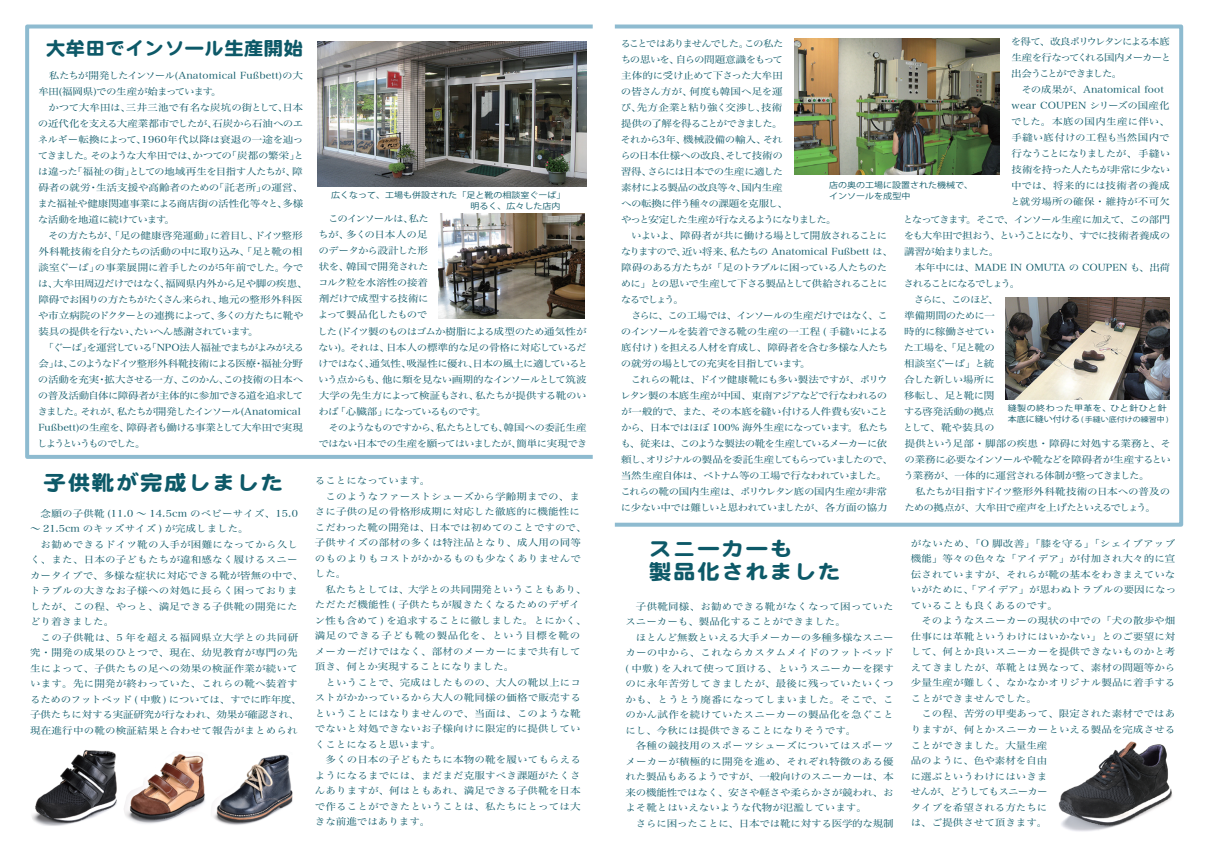
<style>
.page{position:relative;width:1208px;height:859px;background:#fff}
.page>*{position:absolute;margin:0;border:0;box-sizing:border-box;transform-origin:0 0}
.t1{font:20.7px/23px "DF Maru Gothic SB MP RKSJ H";letter-spacing:.05em;color:#0d5968;scale:1.11 1}
.t2{font:18.9px "DF Maru Gothic SB MP RKSJ H";color:#0d5968;scale:1.05 1}
.t3{font:9.4px/15.5px "Hira Min Pro W3";letter-spacing:-.015em;color:#0d5968;text-align:justify;scale:1.11 1}
.t4{font:9.4px/16px "Hira Min Pro W3";letter-spacing:-.065em;color:#0d5968;scale:1.11 1}
.t5{font:9.4px/15.5px "Hira Min Pro W3";letter-spacing:.01em;color:#0d5968;scale:1.11 1}
.t6{font:9.4px/15.5px "Hira Min Pro W3";letter-spacing:.02em;color:#0d5968;scale:1.11 1}
.t7{font:9.4px/16px "Hira Min Pro W3";letter-spacing:-.055em;color:#0d5968;scale:1.11 1}
.t8{font:9.4px/16px "Hira Min Pro W3";letter-spacing:-.06em;color:#0d5968;scale:1.11 1}
.t9{font:9.4px/16px "Hira Min Pro W3";letter-spacing:-.035em;color:#0d5968;scale:1.11 1}
.t10{font:9.4px "Hira Min Pro W3";letter-spacing:-.05em;color:#0d5968;scale:1.11 1}
.t11{font:9.4px/16px "Hira Min Pro W3";letter-spacing:-.11em;color:#0d5968;scale:1.11 1}
.t12{font:9.4px/15.5px "Hira Min Pro W3";letter-spacing:.025em;color:#0d5968;scale:1.11 1}
.t13{font:9.4px "Hira Min Pro W3";letter-spacing:-.105em;color:#0d5968;scale:1.11 1}
.t14{font:9.4px "Hira Min Pro W3";letter-spacing:-.085em;color:#0d5968;scale:1.11 1}
.t15{font:9.4px "Hira Min Pro W3";letter-spacing:-.1em;color:#0d5968;scale:1.11 1}
.t16{font:9.4px "Hira Min Pro W3";letter-spacing:-.07em;color:#0d5968;scale:1.11 1}
.t17{font:9.4px "Hira Min Pro W3";letter-spacing:-.095em;color:#0d5968;scale:1.11 1}
.t18{font:9.4px "Hira Min Pro W3";letter-spacing:-.04em;color:#0d5968;scale:1.11 1}
.t19{font:9.4px "Hira Min Pro W3";letter-spacing:-.12em;color:#0d5968;scale:1.11 1}
.t20{font:8.1px/11px "Koz Go Pr 6 N";color:#0d5968;scale:1.11 1}
.t21{font:8.1px "Koz Go Pr 6 N";letter-spacing:.05em;color:#0d5968;scale:1.11 1}
.t22{font:7.2px "Koz Go Pr 6 N";color:#0d5968;scale:1.11 1}
.s1{font-size:8.1px}
</style>
<div class="page">
<img style="left:317px;top:42px;width:269px;height:144px">
<img style="left:794px;top:39px;width:205px;height:135px">
<div style="left:25px;top:25px;width:570px;height:434px;border:4px solid #8ebbd0"></div>
<img style="left:438px;top:214px;width:146px;height:105px">
<img style="left:1005px;top:297px;width:164px;height:102px">
<img style="left:32px;top:750px;width:85px;height:76px">
<img style="left:124px;top:754px;width:169px;height:71px">
<img style="left:1058px;top:741px;width:114px;height:91px">
<div style="left:613px;top:25px;width:570px;height:502px;border:4px solid #8ebbd0"></div>
<h2 class="t2" style="left:46px;top:39px;width:247px">大牟田でインソール生産開始</h2>
<p class="t3" style="left:38px;top:67px;width:240px;line-height:16px;text-indent:10px">私たちが開発したインソール(Anatomical Fußbett)の大牟田(福岡県)での生産が始まっています。</p>
<p class="t3" style="left:37px;top:99px;width:242px;line-height:16px;text-align:left;text-indent:11px">かつて大牟田は、三井三池で有名な炭坑の街として、日本の近代化を支える大産業都市でしたが、石炭から石油へのエネルギー転換によって、1960年代以降は衰退の一途を辿ってきました。そのような大牟田では、かつての「炭都の繁栄」とは違った「福祉の街」としての地域再生を目指す人たちが、障碍者の就労・生活支援や高齢者のための「託老所」の運営、また福祉や健康関連事業による商店街の活性化等々と、多様な活動を地道に続けています。</p>
<p class="t9" style="left:38px;top:227px;width:244px;text-indent:10px">その方たちが、「足の健康啓発運動」に着目し、ドイツ整形外科靴技術を自分たちの活動の中に取り込み、「足と靴の相談室ぐーぱ」の事業展開に着手したのが5年前でした。今では、大牟田周辺だけではなく、福岡県内外から足や脚の疾患、障碍でお困りの方たちがたくさん来られ、地元の整形外科医や市立病院のドクターとの連携によって、多くの方たちに靴や装具の提供を行ない、たいへん感謝されています。</p>
<p class="t4" style="left:37px;top:339px;width:242px;text-indent:6px">「ぐーぱ」を運営している「NPO法人福祉でまちがよみがえる会」は、このようなドイツ整形外科靴技術による医療・福祉分野の活動を充実・拡大させる一方、このかん、この技術の日本への普及活動自体に障碍者が主体的に参加できる道を追求してきました。それが、私たちが開発したインソール(Anatomical<br>Fußbett)の生産を、障碍者も働ける事業として大牟田で実現しようというものでした。</p>
<h1 class="t1" style="left:43px;top:471px;width:218px">子供靴が完成しました</h1>
<p class="t6" style="left:30px;top:504px;width:243px;text-indent:10px">念願の子供靴 (11.0 ～ 14.5cm のベビーサイズ、15.0～ 21.5cm のキッズサイズ ) が完成しました。</p>
<p class="t6" style="left:30px;top:535px;width:247px;text-indent:10px">お勧めできるドイツ靴の入手が困難になってから久しく、また、日本の子どもたちが違和感なく履けるスニーカータイプで、多様な症状に対応できる靴が皆無の中で、トラブルの大きなお子様への対処に長らく困っておりましたが、この程、やっと、満足できる子供靴の開発にたどり着きました。</p>
<p class="t6" style="left:30px;top:628px;width:246px;text-indent:10px">この子供靴は、5 年を超える福岡県立大学との共同研究・開発の成果のひとつで、現在、幼児教育が専門の先生によって、子供たちの足への効果の検証作業が続いています。先に開発が終わっていた、これらの靴へ装着するためのフットベッド ( 中敷 ) については、すでに昨年度、子供たちに対する実証研究が行なわれ、効果が確認され、現在進行中の靴の検証結果と合わせて報告がまとめられ</p>
<p class="t20" style="left:331px;top:189px;width:212px">広くなって、工場も併設された「足と靴の相談室ぐーぱ」</p>
<p class="t7" style="left:318px;top:210px;width:102px">　このインソールは、私たちが、多くの日本人の足のデータから設計した形状を、韓国で開発されたコルク粒を水溶性の接着剤だけで成型する技術によって製品化したもので</p>
<p class="t4" style="left:317px;top:323px;width:245px">した (ドイツ製のものはゴムか樹脂による成型のため通気性がない)。それは、日本人の標準的な足の骨格に対応しているだけではなく、通気性、吸湿性に優れ、日本の風土に適しているという点からも、他に類を見ない画期的なインソールとして筑波大学の先生方によって検証もされ、私たちが提供する靴のいわば「心臓部」になっているものです。<br>　そのようなものですから、私たちとしても、韓国への委託生産ではない日本での生産を願ってはいましたが、簡単に実現でき</p>
<p class="t5" style="left:315px;top:472px;width:246px">ることになっています。<br>　このようなファーストシューズから学齢期までの、まさに子供の足の骨格形成期に対応した徹底的に機能性にこだわった靴の開発は、日本では初めてのことですので、子供サイズの部材の多くは特注品となり、成人用の同等のものよりもコストがかかるものも少なくありませんでした。<br>　私たちとしては、大学との共同開発ということもあり、ただただ機能性 ( 子供たちが履きたくなるためのデザイン性も含めて ) を追求することに徹しました。とにかく、満足のできる子ども靴の製品化を、という目標を靴のメーカーだけではなく、部材のメーカーにまで共有して頂き、何とか実現することになりました。</p>
<p class="t3" style="left:315px;top:674px;width:241px;text-indent:10px">ということで、完成はしたものの、大人の靴以上にコストがかかっているから大人の靴同様の価格で販売するということにはなりませんので、当面は、このような靴でないと対処できないお子様向けに限定的に提供していくことになると思います。</p>
<p class="t3" style="left:315px;top:751px;width:241px;text-indent:10px">多くの日本の子どもたちに本物の靴を履いてもらえるようになるまでには、まだまだ克服すべき課題がたくさんありますが、何はともあれ、満足できる子供靴を日本で作ることができたということは、私たちにとっては大きな前進ではあります。</p>
<p class="t8" style="left:620px;top:35px;width:152px">ることではありませんでした。この私たちの思いを、自らの問題意識をもって主体的に受け止めて下さった大牟田の皆さん方が、何度も韓国へ足を運び、先方企業と粘り強く交渉し、技術提供の了解を得ることができました。それから3年、機械設備の輸入、それらの日本仕様への改良、そして技術の習得、さらには日本での生産に適した素材による製品の改良等々、国内生産への転換に伴う種々の課題を克服し、</p>
<p class="t11" style="left:1011px;top:33px;width:146px">を得て、改良ポリウレタンによる本底生産を行なってくれる国内メーカーと出会うことができました。</p>
<p class="t5" style="left:1010px;top:81px;width:146px;line-height:16px;text-align:center">その成果が、Anatomical foot wear COUPEN シリーズの国産化でした。本底の国内生産に伴い、手縫い底付けの工程も当然国内で行なうことになりましたが、手縫い技術を持った人たちが非常に少ない中では、将来的には技術者の養成と就労場所の確保・維持が不可欠</p>
<p class="t20" style="left:829px;top:180px;width:131px">店の奥の工場に設置された機械で、インソールを成型中</p>
<p class="t19" style="left:621px;top:212px;width:196px">やっと安定した生産が行なえるようになりました。</p>
<p class="t4" style="left:631px;top:227px;width:232px">いよいよ、障碍者が共に働ける場として開放されることに</p>
<p class="t3" style="left:621px;top:243px;width:246px">なりますので、近い将来、私たちの Anatomical Fußbett は、</p>
<p class="t16" style="left:621px;top:260px;width:241px">障碍のある方たちが「足のトラブルに困っている人たちのた</p>
<p class="t14" style="left:621px;top:276px;width:242px">めに」との思いで生産して下さる製品として供給されることに</p>
<p class="t3" style="left:621px;top:291px;width:58px">なるでしょう。</p>
<p class="t17" style="left:631px;top:308px;width:233px">さらに、この工場では、インソールの生産だけではなく、こ</p>
<p class="t8" style="left:621px;top:323px;width:242px">のインソールを装着できる靴の生産の一工程 ( 手縫いによる</p>
<p class="t10" style="left:621px;top:340px;width:242px">底付け ) を担える人材を育成し、障碍者を含む多様な人たち</p>
<p class="t11" style="left:621px;top:355px;width:172px">の就労の場としての充実を目指しています。</p>
<p class="t10" style="left:631px;top:372px;width:233px">これらの靴は、ドイツ健康靴にも多い製法ですが、ポリウ</p>
<p class="t8" style="left:620px;top:387px;width:242px">レタン製の本底生産が中国、東南アジアなどで行なわれるの</p>
<p class="t18" style="left:621px;top:404px;width:242px">が一般的で、また、その本底を縫い付ける人件費も安いこと</p>
<p class="t4" style="left:621px;top:419px;width:242px">から、日本ではほぼ 100% 海外生産になっています。私たち</p>
<p class="t15" style="left:620px;top:436px;width:242px">も、従来は、このような製法の靴を生産しているメーカーに依</p>
<p class="t13" style="left:621px;top:452px;width:246px">頼し、オリジナルの製品を委託生産してもらっていましたので、</p>
<p class="t10" style="left:621px;top:468px;width:241px">当然生産自体は、ベトナム等の工場で行なわれていました。</p>
<p class="t3" style="left:620px;top:483px;width:242px">これらの靴の国内生産は、ポリウレタン底の国内生産が非常</p>
<p class="t7" style="left:621px;top:499px;width:242px">に少ない中では難しいと思われていましたが、各方面の協力</p>
<h1 class="t1" style="left:649px;top:537px;width:175px">スニーカーも<br>製品化されました</h1>
<p class="t12" style="left:625px;top:597px;width:243px;text-indent:10px">子供靴同様、お勧めできる靴がなくなって困っていたスニーカーも、製品化することができました。</p>
<p class="t3" style="left:625px;top:628px;width:243px;text-indent:10px">ほとんど無数といえる大手メーカーの多種多様なスニーカーの中から、これならカスタムメイドのフットベッド( 中敷 ) を入れて使って頂ける、というスニーカーを探すのに永年苦労してきましたが、最後に残っていたいくつかも、とうとう廃番になってしまいました。そこで、このかん試作を続けていたスニーカーの製品化を急ぐことにし、今秋には提供できることになりそうです。</p>
<p class="t3" style="left:625px;top:737px;width:243px;text-indent:10px">各種の競技用のスポーツシューズについてはスポーツメーカーが積極的に開発を進め、それぞれ特徴のある優れた製品もあるようですが、一般向けのスニーカーは、本来の機能性ではなく、安さや軽さや柔らかさが競われ、およそ靴とはいえないような代物が氾濫しています。</p>
<p class="t3" style="left:636px;top:814px;width:234px">さらに困ったことに、日本では靴に対する医学的な規制</p>
<p class="t3" style="left:903px;top:211px;width:242px;line-height:16px">となってきます。そこで、インソール生産に加えて、この部門をも大牟田で担おう、ということになり、すでに技術者養成の講習が始まりました。</p>
<p class="t3" style="left:903px;top:259px;width:242px;line-height:16px;text-indent:11px">本年中には、MADE IN OMUTA の COUPEN も、出荷されることになるでしょう。</p>
<p class="t7" style="left:903px;top:291px;width:243px;text-indent:11px">さらに、このほど、<br>準備期間のために一<br>時的に稼働させてい<br>た工場を、「足と靴の<br>相談室ぐーぱ」と統<br>合した新しい場所に<br>移転し、足と靴に関<br>する啓発活動の拠点<br>として、靴や装具の<br>提供という足部・脚部の疾患・障碍に対処する業務と、その業務に必要なインソールや靴などを障碍者が生産するという業務が、一体的に運営される体制が整ってきました。</p>
<p class="t9" style="left:904px;top:483px;width:241px;text-indent:11px">私たちが目指すドイツ整形外科靴技術の日本への普及のための拠点が、大牟田で産声を上げたといえるでしょう。</p>
<p class="t21" style="left:1008px;top:404px;width:145px">縫製の終わった甲革を、ひと針ひと針</p>
<p class="t22" style="left:1008px;top:415px;width:146px"><span class="s1">本底に縫い付ける</span> (手縫い底付けの練習中)</p>
<p class="t3" style="left:911px;top:534px;width:241px">がないため、「O 脚改善」「膝を守る」「シェイブアッブ機能」等々の色々な「アイデア」が付加され大々的に宣伝されていますが、それらが靴の基本をわきまえていないがために、「アイデア」が思わぬトラブルの要因になっていることも良くあるのです。</p>
<p class="t3" style="left:911px;top:612px;width:240px;text-indent:10px">そのようなスニーカーの現状の中での「犬の散歩や畑仕事には革靴というわけにはいかない」とのご要望に対して、何とか良いスニーカーを提供できないものかと考えてきましたが、革靴とは異なって、素材の問題等から少量生産が難しく、なかなかオリジナル製品に着手することができませんでした。</p>
<p class="t3" style="left:910px;top:705px;width:240px;text-align:left;text-indent:11px">この程、苦労の甲斐あって、限定された素材でではありますが、何とかスニーカーといえる製品を完成させることができました。大量生産<br>品のように、色や素材を自由<br>に選ぶというわけにはいきま<br>せんが、どうしてもスニーカー<br>タイプを希望される方たちに<br>は、ご提供させて頂きます。</p>
</div>
